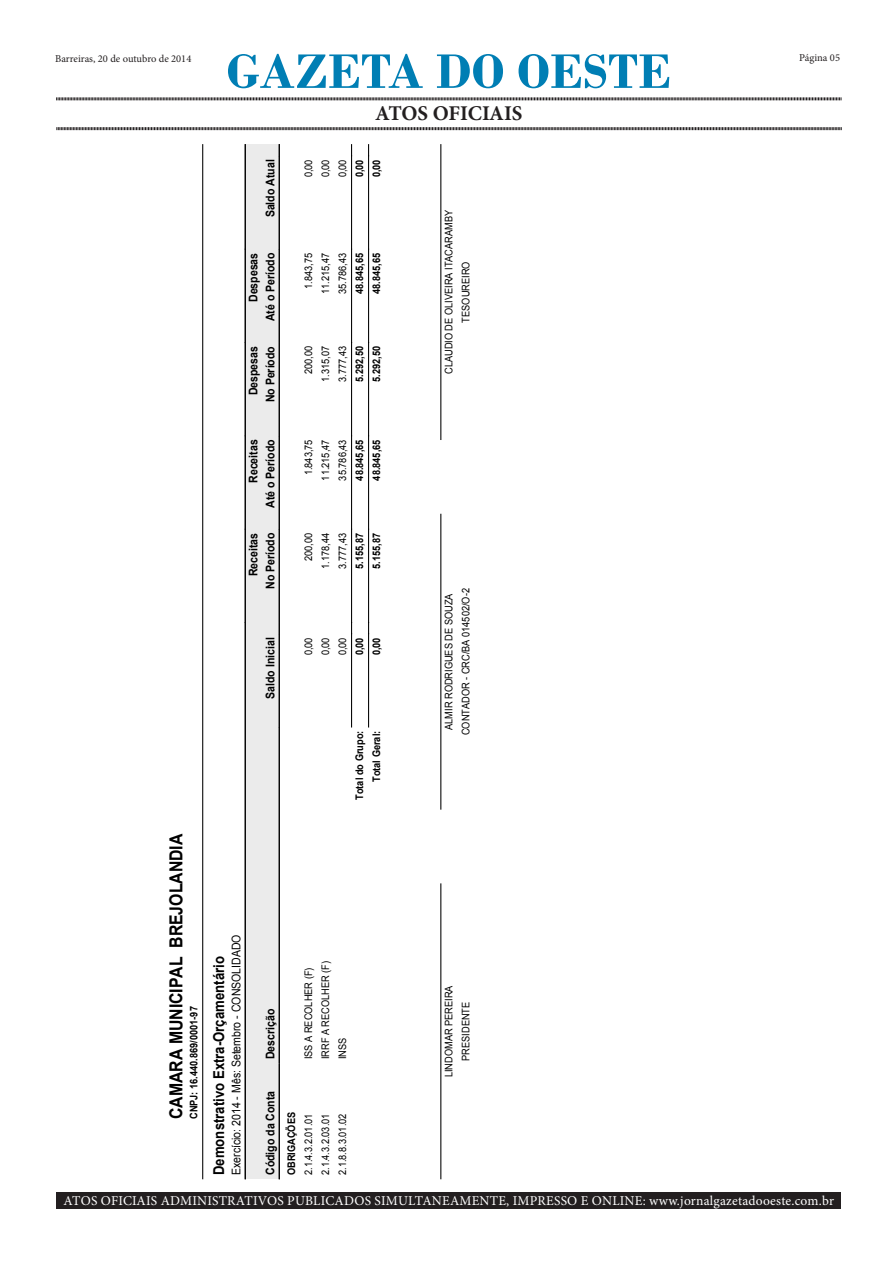
<style>
.page{position:relative;width:893px;height:1263px;background:#fff}
.page>*{position:absolute;margin:0;border:0;box-sizing:border-box;transform-origin:0 0}
.t1{font:700 51px "Bodoni";color:#007eb4}
.t2{font:700 21px "Minion Pro";letter-spacing:-.005em;color:#231f20}
.t3{font:700 18px "Arial";color:#000;scale:.88 1}
.t4{font:700 15px "Arial";color:#000;scale:.88 1}
.t5{font:13.5px "Minion Pro";letter-spacing:.015em;color:#fff}
.t6{font:700 12px "Arial";color:#000;scale:.88 1}
.t7{font:12px "Arial";color:#000;scale:.88 1}
.t8{font:10.5px/17px "Arial";color:#000;scale:.88 1}
.t9{font:700 10.5px "Arial";color:#000;scale:.88 1}
.t10{font:10.5px "Minion Pro";color:#231f20}
.s1{font-weight:700}
</style>
<div class="page">
<svg style="left:56px;top:97px;width:786px;height:4px;background:#908e8e"></svg>
<svg style="left:56px;top:127px;width:786px;height:4px;background:#908e8e"></svg>
<div style="left:56px;top:1192px;width:785px;height:17px;background:#231f20"></div>
<hr style="left:202px;top:145px;width:1px;height:1034px;background:#000">
<div style="left:245px;top:622px;width:17px;height:557px;background:#ebebeb"></div>
<div style="left:245px;top:529px;width:17px;height:93px;background:#ebebeb"></div>
<div style="left:245px;top:436px;width:17px;height:93px;background:#ebebeb"></div>
<div style="left:245px;top:342px;width:17px;height:94px;background:#ebebeb"></div>
<div style="left:245px;top:249px;width:17px;height:93px;background:#ebebeb"></div>
<div style="left:245px;top:145px;width:17px;height:104px;background:#ebebeb"></div>
<div style="left:262px;top:1063px;width:17px;height:116px;background:#ebebeb"></div>
<div style="left:262px;top:727px;width:17px;height:336px;background:#ebebeb"></div>
<div style="left:262px;top:634px;width:17px;height:93px;background:#ebebeb"></div>
<div style="left:262px;top:622px;width:17px;height:12px;background:#ebebeb"></div>
<div style="left:262px;top:529px;width:17px;height:93px;background:#ebebeb"></div>
<div style="left:262px;top:436px;width:17px;height:93px;background:#ebebeb"></div>
<div style="left:262px;top:342px;width:17px;height:94px;background:#ebebeb"></div>
<div style="left:262px;top:249px;width:17px;height:93px;background:#ebebeb"></div>
<div style="left:262px;top:156px;width:17px;height:93px;background:#ebebeb"></div>
<div style="left:262px;top:145px;width:17px;height:11px;background:#ebebeb"></div>
<hr style="left:245px;top:145px;width:1px;height:1034px;background:#000">
<hr style="left:279px;top:145px;width:1px;height:1034px;background:#000">
<hr style="left:351px;top:634px;width:1px;height:93px;background:#000">
<svg style="left:351px;top:622px;width:1px;height:12px"></svg>
<hr style="left:351px;top:529px;width:1px;height:93px;background:#000">
<hr style="left:351px;top:436px;width:1px;height:93px;background:#000">
<hr style="left:351px;top:342px;width:1px;height:94px;background:#000">
<hr style="left:351px;top:249px;width:1px;height:93px;background:#000">
<hr style="left:351px;top:156px;width:1px;height:93px;background:#000">
<hr style="left:368px;top:634px;width:1px;height:93px;background:#000">
<svg style="left:368px;top:622px;width:1px;height:12px"></svg>
<hr style="left:368px;top:529px;width:1px;height:93px;background:#000">
<hr style="left:368px;top:436px;width:1px;height:93px;background:#000">
<hr style="left:368px;top:342px;width:1px;height:94px;background:#000">
<hr style="left:368px;top:249px;width:1px;height:93px;background:#000">
<hr style="left:368px;top:156px;width:1px;height:93px;background:#000">
<hr style="left:440px;top:884px;width:1px;height:295px;background:#000">
<hr style="left:440px;top:514px;width:1px;height:295px;background:#000">
<hr style="left:440px;top:145px;width:1px;height:294px;background:#000">
<p class="t10" style="left:55px;top:51px;width:138px">Barreiras, 20 de outubro de 2014</p>
<p class="t1" style="left:226px;top:41px;width:446px">GAZETA DO OESTE</p>
<p class="t2" style="left:375px;top:99px;width:149px">ATOS OFICIAIS</p>
<p class="t6" style="left:262px;top:217px;width:67px;rotate:-90deg">Saldo Atual</p>
<p class="t6" style="left:262px;top:321px;width:79px;rotate:-90deg">Até o Período</p>
<p class="t6" style="left:245px;top:302px;width:57px;rotate:-90deg">Despesas</p>
<p class="t6" style="left:262px;top:402px;width:65px;rotate:-90deg">No Período</p>
<p class="t6" style="left:245px;top:395px;width:57px;rotate:-90deg">Despesas</p>
<p class="t6" style="left:245px;top:483px;width:51px;rotate:-90deg">Receitas</p>
<p class="t6" style="left:262px;top:508px;width:79px;rotate:-90deg">Até o Período</p>
<p class="t6" style="left:245px;top:576px;width:51px;rotate:-90deg">Receitas</p>
<p class="t6" style="left:262px;top:589px;width:65px;rotate:-90deg">No Período</p>
<p class="t8" style="left:334px;top:177px;width:22px;rotate:-90deg">0,00</p>
<p class="t8" style="left:317px;top:177px;width:22px;rotate:-90deg">0,00</p>
<p class="t8" style="left:300px;top:177px;width:22px;rotate:-90deg">0,00</p>
<p class="t9" style="left:353px;top:177px;width:22px;rotate:-90deg">0,00</p>
<p class="t9" style="left:369px;top:177px;width:22px;rotate:-90deg">0,00</p>
<p class="t9" style="left:353px;top:294px;width:48px;rotate:-90deg">48.845,65</p>
<p class="t9" style="left:369px;top:294px;width:48px;rotate:-90deg">48.845,65</p>
<p class="t8" style="left:300px;top:289px;width:42px;rotate:-90deg">1.843,75</p>
<p class="t8" style="left:334px;top:294px;width:48px;rotate:-90deg">35.786,43</p>
<p class="t8" style="left:317px;top:294px;width:48px;rotate:-90deg">11.215,47</p>
<p class="t8" style="left:334px;top:382px;width:42px;rotate:-90deg">3.777,43</p>
<p class="t8" style="left:317px;top:382px;width:42px;rotate:-90deg">1.315,07</p>
<p class="t8" style="left:300px;top:374px;width:34px;rotate:-90deg">200,00</p>
<p class="t9" style="left:353px;top:382px;width:42px;rotate:-90deg">5.292,50</p>
<p class="t9" style="left:369px;top:382px;width:42px;rotate:-90deg">5.292,50</p>
<p class="t9" style="left:353px;top:481px;width:48px;rotate:-90deg">48.845,65</p>
<p class="t9" style="left:369px;top:481px;width:48px;rotate:-90deg">48.845,65</p>
<p class="t8" style="left:300px;top:475px;width:42px;rotate:-90deg">1.843,75</p>
<p class="t8" style="left:334px;top:480px;width:48px;rotate:-90deg">35.786,43</p>
<p class="t8" style="left:317px;top:481px;width:48px;rotate:-90deg">11.215,47</p>
<p class="t8" style="left:334px;top:569px;width:42px;rotate:-90deg">3.777,43</p>
<p class="t9" style="left:353px;top:569px;width:42px;rotate:-90deg">5.155,87</p>
<p class="t9" style="left:369px;top:569px;width:42px;rotate:-90deg">5.155,87</p>
<p class="t8" style="left:317px;top:569px;width:42px;rotate:-90deg">1.178,44</p>
<p class="t8" style="left:300px;top:561px;width:34px;rotate:-90deg">200,00</p>
<p class="t3" style="left:164px;top:1119px;width:326px;rotate:-90deg">CAMARA MUNICIPAL BREJOLANDIA</p>
<p class="t9" style="left:187px;top:1119px;width:130px;rotate:-90deg">CNPJ: 16.440.869/0001-97</p>
<p class="t7" style="left:228px;top:1175px;width:275px;rotate:-90deg">Exercício: 2014 - Mês: Setembro - CONSOLIDADO</p>
<p class="t4" style="left:209px;top:1175px;width:250px;rotate:-90deg">Demonstrativo Extra-Orçamentário</p>
<p class="t6" style="left:262px;top:699px;width:71px;rotate:-90deg">Saldo Inicial</p>
<p class="t8" style="left:334px;top:655px;width:22px;rotate:-90deg">0,00</p>
<p class="t8" style="left:317px;top:655px;width:22px;rotate:-90deg">0,00</p>
<p class="t8" style="left:300px;top:655px;width:22px;rotate:-90deg">0,00</p>
<p class="t9" style="left:353px;top:655px;width:22px;rotate:-90deg">0,00</p>
<p class="t9" style="left:369px;top:655px;width:22px;rotate:-90deg">0,00</p>
<p class="t9" style="left:353px;top:800px;width:80px;rotate:-90deg">Total do Grupo:</p>
<p class="t9" style="left:369px;top:782px;width:60px;rotate:-90deg">Total Geral:</p>
<p class="t6" style="left:262px;top:1059px;width:59px;rotate:-90deg">Descrição</p>
<p class="t8" style="left:317px;top:1059px;width:113px;rotate:-90deg">IRRF A RECOLHER (F)</p>
<p class="t8" style="left:300px;top:1059px;width:106px;rotate:-90deg">ISS A RECOLHER (F)</p>
<p class="t8" style="left:334px;top:1059px;width:26px;rotate:-90deg">INSS</p>
<p class="t6" style="left:262px;top:1175px;width:97px;rotate:-90deg">Código da Conta</p>
<p class="t8" style="left:283px;top:1175px;width:73px;rotate:-90deg"><span class="s1">OBRIGAÇÕES<br></span>2.1.4.3.2.01.01</p>
<p class="t8" style="left:317px;top:1175px;width:71px;rotate:-90deg">2.1.4.3.2.03.01</p>
<p class="t8" style="left:334px;top:1175px;width:71px;rotate:-90deg">2.1.8.8.3.01.02</p>
<p class="t8" style="left:440px;top:374px;width:188px;rotate:-90deg">CLAUDIO DE OLIVEIRA ITACARAMBY</p>
<p class="t8" style="left:457px;top:323px;width:71px;rotate:-90deg">TESOUREIRO</p>
<p class="t8" style="left:440px;top:730px;width:156px;rotate:-90deg">ALMIR RODRIGUES DE SOUZA</p>
<p class="t8" style="left:457px;top:735px;width:169px;rotate:-90deg">CONTADOR - CRC/BA 014502/O-2</p>
<p class="t8" style="left:440px;top:1077px;width:106px;rotate:-90deg">LINDOMAR PEREIRA</p>
<p class="t8" style="left:457px;top:1061px;width:68px;rotate:-90deg">PRESIDENTE</p>
<p class="t10" style="left:799px;top:50px;width:42px">Página 05</p>
<p class="t5" style="left:64px;top:1192px;width:772px">ATOS OFICIAIS ADMINISTRATIVOS PUBLICADOS SIMULTANEAMENTE, IMPRESSO E ONLINE: www.jornalgazetadooeste.com.br</p>
</div>
